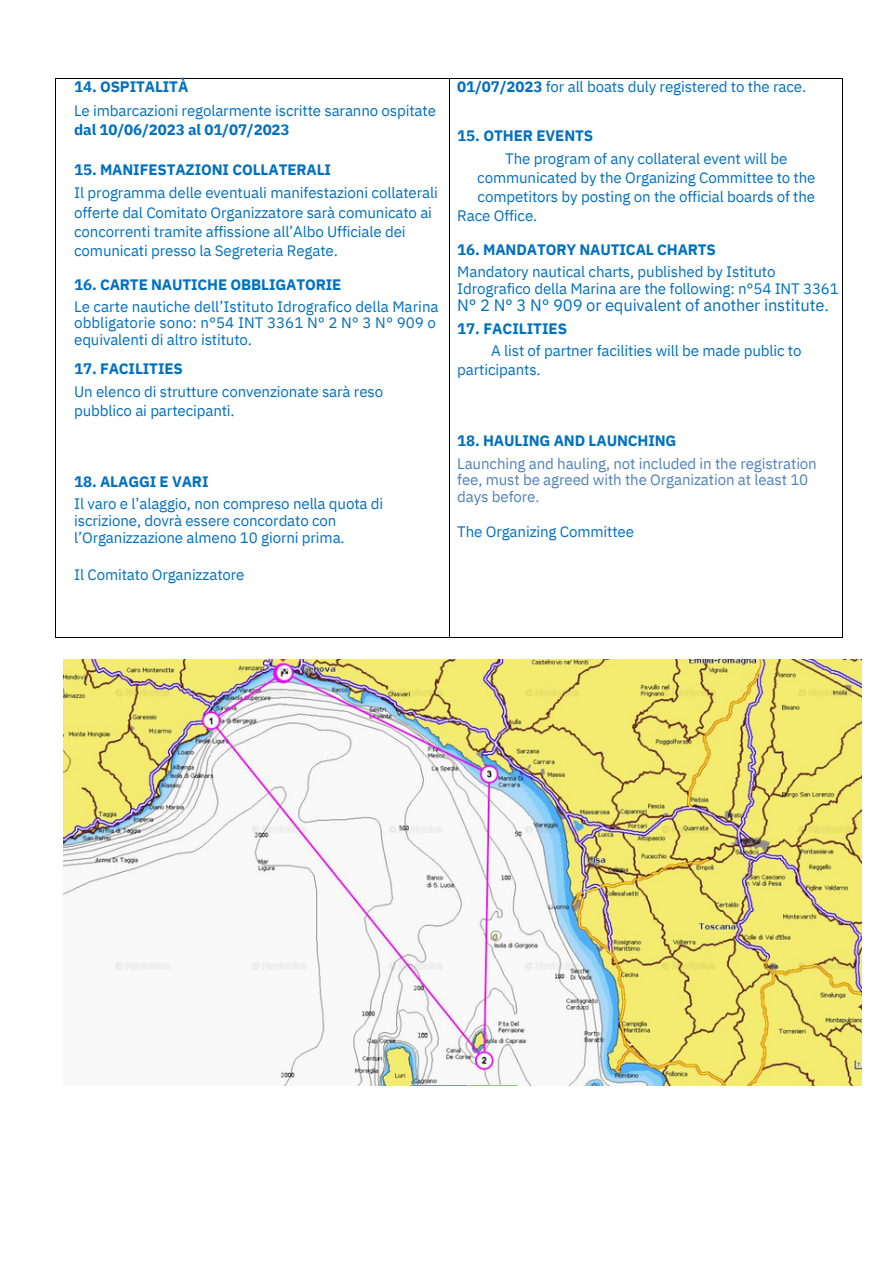
<style>
.page{position:relative;width:893px;height:1264px;background:#fff}
.page>*{position:absolute;margin:0;border:0;box-sizing:border-box;transform-origin:0 0}
.t1{font:16.5px "IBM Plex Sans";letter-spacing:-.01em;color:#0070c0}
.t2{font:15.15px "IBM Plex Sans";letter-spacing:-.01em;color:#0070c0}
.t3{font:700 15.15px "IBM Plex Sans";letter-spacing:-.01em;color:#0070c0}
.t4{font:15.15px "IBM Plex Sans";letter-spacing:-.01em;color:#4f81bd}
.s1{font-weight:700}
</style>
<div class="page">
<img style="left:64px;top:659px;width:797px;height:426px">
<hr style="left:56px;top:78px;width:393px;height:1px;background:#000">
<hr style="left:449px;top:78px;width:393px;height:1px;background:#000">
<hr style="left:55px;top:78px;width:1px;height:558px;background:#000">
<hr style="left:56px;top:636px;width:393px;height:1px;background:#000">
<hr style="left:449px;top:78px;width:1px;height:558px;background:#000">
<hr style="left:449px;top:636px;width:393px;height:1px;background:#000">
<hr style="left:842px;top:78px;width:1px;height:558px;background:#000">
<p class="t3" style="left:74px;top:76px;width:116px">14. OSPITALITÀ</p>
<p class="t2" style="left:74px;top:100px;width:363px">Le imbarcazioni regolarmente iscritte saranno ospitate</p>
<p class="t3" style="left:74px;top:119px;width:217px">dal 10/06/2023 al 01/07/2023</p>
<p class="t3" style="left:74px;top:160px;width:258px">15. MANIFESTAZIONI COLLATERALI</p>
<p class="t2" style="left:74px;top:182px;width:365px">Il programma delle eventuali manifestazioni collaterali</p>
<p class="t2" style="left:74px;top:202px;width:359px">offerte dal Comitato Organizzatore sarà comunicato ai</p>
<p class="t2" style="left:74px;top:221px;width:333px">concorrenti tramite affissione all’Albo Ufficiale dei</p>
<p class="t2" style="left:74px;top:241px;width:265px">comunicati presso la Segreteria Regate.</p>
<p class="t3" style="left:74px;top:274px;width:268px">16. CARTE NAUTICHE OBBLIGATORIE</p>
<p class="t2" style="left:74px;top:297px;width:366px">Le carte nautiche dell’Istituto Idrografico della Marina</p>
<p class="t2" style="left:74px;top:313px;width:363px">obbligatorie sono: n°54 INT 3361 N° 2 N° 3 N° 909 o</p>
<p class="t2" style="left:74px;top:329px;width:179px">equivalenti di altro istituto.</p>
<p class="t3" style="left:74px;top:359px;width:110px">17. FACILITIES</p>
<p class="t2" style="left:74px;top:381px;width:310px">Un elenco di strutture convenzionate sarà reso</p>
<p class="t2" style="left:74px;top:400px;width:162px">pubblico ai partecipanti.</p>
<p class="t3" style="left:74px;top:471px;width:136px">18. ALAGGI E VARI</p>
<p class="t2" style="left:74px;top:493px;width:310px">Il varo e l’alaggio, non compreso nella quota di</p>
<p class="t2" style="left:74px;top:510px;width:264px">iscrizione, dovrà essere concordato con</p>
<p class="t2" style="left:74px;top:527px;width:272px">l’Organizzazione almeno 10 giorni prima.</p>
<p class="t2" style="left:74px;top:564px;width:172px">Il Comitato Organizzatore</p>
<p class="t2" style="left:457px;top:76px;width:350px"><span class="s1">01/07/2023</span> for all boats duly registered to the race.</p>
<p class="t3" style="left:457px;top:126px;width:138px">15. OTHER EVENTS</p>
<p class="t2" style="left:505px;top:148px;width:284px">The program of any collateral event will be</p>
<p class="t2" style="left:477px;top:167px;width:340px">communicated by the Organizing Committee to the</p>
<p class="t2" style="left:477px;top:186px;width:339px">competitors by posting on the official boards of the</p>
<p class="t2" style="left:457px;top:205px;width:81px">Race Office.</p>
<p class="t3" style="left:457px;top:239px;width:260px">16. MANDATORY NAUTICAL CHARTS</p>
<p class="t2" style="left:457px;top:262px;width:320px">Mandatory nautical charts, published by Istituto</p>
<p class="t2" style="left:457px;top:279px;width:383px">Idrografico della Marina are the following: n°54 INT 3361</p>
<p class="t1" style="left:457px;top:294px;width:373px">N° 2 N° 3 N° 909 or equivalent of another institute.</p>
<p class="t3" style="left:457px;top:318px;width:111px">17. FACILITIES</p>
<p class="t2" style="left:491px;top:340px;width:312px">A list of partner facilities will be made public to</p>
<p class="t2" style="left:457px;top:359px;width:85px">participants.</p>
<p class="t3" style="left:457px;top:430px;width:220px">18. HAULING AND LAUNCHING</p>
<p class="t4" style="left:457px;top:453px;width:361px">Launching and hauling, not included in the registration</p>
<p class="t4" style="left:457px;top:470px;width:352px">fee, must be agreed with the Organization at least 10</p>
<p class="t4" style="left:457px;top:486px;width:84px">days before.</p>
<p class="t2" style="left:457px;top:521px;width:178px">The Organizing Committee</p>
</div>
